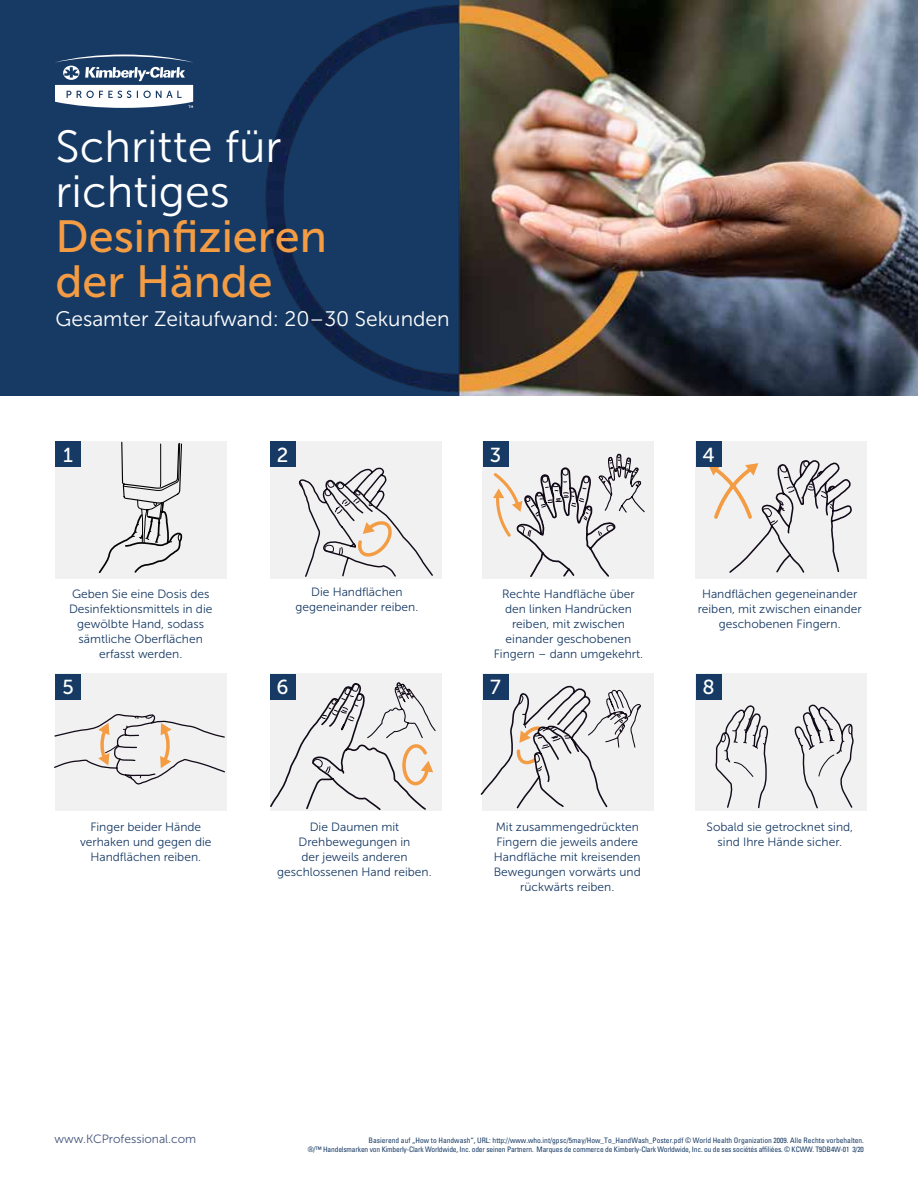
<style>
.page{position:relative;width:918px;height:1188px;background:#fff}
.page>*{position:absolute;margin:0;border:0;box-sizing:border-box;transform-origin:0 0}
.t1{font:45px/45px "Museo Sans 500";color:#f39c44}
.t2{font:45px/45px "Museo Sans 300";color:#fff}
.t3{font:21px "Museo Sans 300";color:#fff}
.t4{font:20.25px "Museo Sans 500";color:#fff}
.t5{font:12px/15px "Museo Sans 300";color:#173a64;text-align:center}
.t6{font:12px "Museo Sans 300";color:#425378}
.t7{font:condensed 7.5px/9px "Univers LT Std";letter-spacing:-.02em;color:#173a64;text-align:right}
</style>
<div class="page">
<div style="left:0;top:0;width:918px;height:396px;background:#173a64"></div>
<img style="left:193px;top:0;width:725px;height:396px">
<svg style="left:55px;top:55px;width:138px;height:53px"></svg>
<div style="left:55px;top:442px;width:171px;height:137px;background:#f1f1f2"></div>
<div style="left:55px;top:674px;width:171px;height:137px;background:#f1f1f2"></div>
<div style="left:270px;top:442px;width:171px;height:137px;background:#f1f1f2"></div>
<div style="left:270px;top:674px;width:171px;height:137px;background:#f1f1f2"></div>
<div style="left:483px;top:442px;width:171px;height:137px;background:#f1f1f2"></div>
<div style="left:483px;top:674px;width:171px;height:137px;background:#f1f1f2"></div>
<div style="left:696px;top:442px;width:171px;height:137px;background:#f1f1f2"></div>
<div style="left:696px;top:674px;width:171px;height:137px;background:#f1f1f2"></div>
<svg style="left:97px;top:441px;width:86px;height:133px"></svg>
<svg style="left:491px;top:372px;width:155px;height:205px"></svg>
<svg style="left:709px;top:459px;width:143px;height:114px"></svg>
<svg style="left:54px;top:699px;width:171px;height:86px"></svg>
<svg style="left:270px;top:450px;width:157px;height:360px"></svg>
<svg style="left:312px;top:676px;width:124px;height:111px"></svg>
<svg style="left:480px;top:673px;width:161px;height:137px"></svg>
<svg style="left:715px;top:673px;width:139px;height:136px"></svg>
<div style="left:55px;top:442px;width:26px;height:25px;background:#173a64"></div>
<div style="left:55px;top:674px;width:26px;height:25px;background:#173a64"></div>
<div style="left:270px;top:442px;width:25px;height:25px;background:#173a64"></div>
<div style="left:270px;top:674px;width:25px;height:25px;background:#173a64"></div>
<div style="left:483px;top:442px;width:25px;height:25px;background:#173a64"></div>
<div style="left:483px;top:674px;width:25px;height:25px;background:#173a64"></div>
<div style="left:696px;top:442px;width:25px;height:25px;background:#173a64"></div>
<div style="left:696px;top:674px;width:25px;height:25px;background:#173a64"></div>
<h1 class="t2" style="left:56px;top:125px;width:228px">Schritte für richtiges</h1>
<h1 class="t1" style="left:56px;top:214px;width:273px">Desinfizieren der Hände</h1>
<h2 class="t3" style="left:56px;top:307px;width:396px">Gesamter Zeitaufwand: 20–30 Sekunden</h2>
<h3 class="t4" style="left:63px;top:444px;width:11px">1</h3>
<h3 class="t4" style="left:277px;top:444px;width:13px">2</h3>
<h3 class="t4" style="left:490px;top:444px;width:13px">3</h3>
<h3 class="t4" style="left:702px;top:444px;width:14px">4</h3>
<p class="t5" style="left:69px;top:586px;width:145px">Geben Sie eine Dosis des<br>Desinfektionsmittels in die gewölbte Hand, sodass sämtliche Oberflächen erfasst werden.</p>
<p class="t5" style="left:295px;top:585px;width:124px">Die Handflächen gegeneinander reiben.</p>
<p class="t5" style="left:494px;top:586px;width:151px">Rechte Handfläche über den linken Handrücken reiben, mit zwischen einander geschobenen<br>Fingern – dann umgekehrt.</p>
<p class="t5" style="left:698px;top:586px;width:165px">Handflächen gegeneinander reiben, mit zwischen einander geschobenen Fingern.</p>
<h3 class="t4" style="left:62px;top:676px;width:13px">5</h3>
<h3 class="t4" style="left:277px;top:676px;width:14px">6</h3>
<h3 class="t4" style="left:490px;top:676px;width:12px">7</h3>
<h3 class="t4" style="left:702px;top:676px;width:14px">8</h3>
<p class="t5" style="left:80px;top:820px;width:133px">Finger beider Hände verhaken und gegen die<br>Handflächen reiben.</p>
<p class="t5" style="left:277px;top:820px;width:156px">Die Daumen mit<br>Drehbewegungen in<br>der jeweils anderen geschlossenen Hand reiben.</p>
<p class="t5" style="left:494px;top:820px;width:148px">Mit zusammengedrückten<br>Fingern die jeweils andere<br>Handfläche mit kreisenden<br>Bewegungen vorwärts und rückwärts reiben.</p>
<p class="t5" style="left:707px;top:820px;width:148px">Sobald sie getrocknet sind, sind Ihre Hände sicher.</p>
<p class="t6" style="left:55px;top:1132px;width:143px">www.KCProfessional.com</p>
<p class="t7" style="left:308px;top:1135px;width:558px">Basierend auf „How to Handwash“, URL: http://www.who.int/gpsc/5may/How_To_HandWash_Poster.pdf © World Health Organization 2009. Alle Rechte vorbehalten.<br>®/™ Handelsmarken von Kimberly-Clark Worldwide, Inc. oder seinen Partnern. Marques de commerce de Kimberly-Clark Worldwide, Inc. ou de ses sociétés affiliées. © KCWW. T9DB4W-01 3/20</p>
</div>
